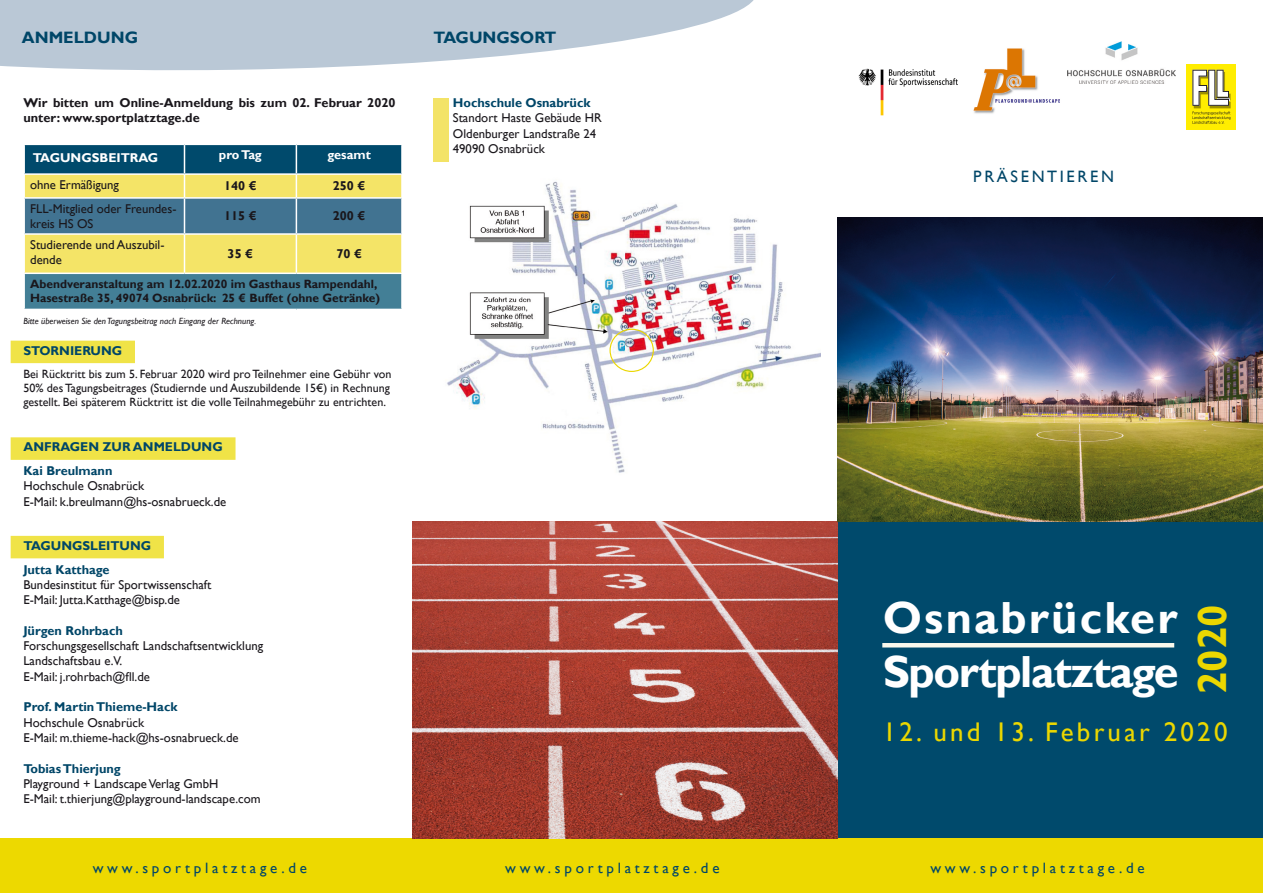
<style>
.page{position:relative;width:1263px;height:893px;background:#fff}
.page>*{position:absolute;margin:0;border:0;box-sizing:border-box;transform-origin:0 0}
.t1{font:700 45px/54px "Gill Sans";letter-spacing:-.03em;color:#fff}
.t2{font:700 40.5px "Gill Sans";color:#ebd700}
.t3{font:27px "Gill Sans";letter-spacing:.12em;color:#ebd700}
.t4{font:700 16.5px "Gill Sans";color:#004668}
.t5{font:16.5px "Gill Sans";letter-spacing:.16em;color:#004668}
.t6{font:15px "Gill Sans";letter-spacing:.25em;color:#004668}
.t7{font:12.75px/15.3px "Gill Sans";color:#1a171c}
.t8{font:700 12.75px/23.9px "Gill Sans";color:#004668}
.t9{font:700 12.75px/15.3px "Gill Sans";color:#1a171c}
.t10{font:700 12.75px "Gill Sans";color:#fff}
.t11{font:12px/14.4px "Gill Sans";color:#1a171c}
.t12{font:700 12px/14.4px "Gill Sans";color:#1a171c}
.t13{font:italic 9px "Gill Sans";color:#1a171c}
</style>
<div class="page">
<div style="left:838px;top:522px;width:425px;height:330px;background:#004a6c"></div>
<svg style="left:0;top:0;width:754px;height:71px;fill:#bac8d6"></svg>
<div style="left:11px;top:341px;width:124px;height:22px;background:#f0e347"></div>
<div style="left:11px;top:437px;width:225px;height:23px;background:#f0e347"></div>
<div style="left:11px;top:536px;width:153px;height:22px;background:#f0e347"></div>
<div style="left:24px;top:273px;width:378px;height:36px;background:#437f96"></div>
<hr style="left:23px;top:274px;width:2px;height:35px;background:#fff">
<hr style="left:401px;top:274px;width:2px;height:35px;background:#fff">
<hr style="left:23px;top:273px;width:161px;height:1px;background:#fff">
<hr style="left:184px;top:273px;width:112px;height:1px;background:#fff">
<hr style="left:296px;top:273px;width:107px;height:1px;background:#fff">
<svg style="left:24px;top:144px;width:378px;height:129px;background:#8da378"></svg>
<hr style="left:401px;top:175px;width:2px;height:22px;background:#fff">
<hr style="left:23px;top:197px;width:161px;height:2px;background:#fff">
<hr style="left:23px;top:199px;width:2px;height:34px;background:#fff">
<hr style="left:184px;top:197px;width:112px;height:2px;background:#fff">
<hr style="left:184px;top:199px;width:1px;height:34px;background:#fff">
<hr style="left:296px;top:197px;width:107px;height:2px;background:#fff">
<hr style="left:296px;top:199px;width:1px;height:34px;background:#fff">
<hr style="left:401px;top:199px;width:2px;height:34px;background:#fff">
<hr style="left:23px;top:233px;width:161px;height:2px;background:#fff">
<hr style="left:184px;top:233px;width:112px;height:2px;background:#fff">
<hr style="left:296px;top:233px;width:107px;height:2px;background:#fff">
<img style="left:447px;top:181px;width:373px;height:292px">
<div style="left:0;top:838px;width:1263px;height:55px;background:#edd900"></div>
<hr style="left:882px;top:643px;width:292px;height:4px;background:#faf9ed">
<div style="left:609px;top:329px;width:45px;height:43px;border:1px solid #ebd700;border-radius:50%"></div>
<div style="left:433px;top:98px;width:16px;height:63px;background:#f3e367"></div>
<svg style="left:433px;top:161px;width:16px;height:1px"></svg>
<img style="left:412px;top:522px;width:426px;height:316px">
<img style="left:858px;top:68px;width:100px;height:48px">
<img style="left:838px;top:217px;width:425px;height:305px">
<img style="left:973px;top:48px;width:87px;height:66px">
<img style="left:1068px;top:41px;width:107px;height:42px">
<div style="left:1187px;top:64px;width:49px;height:66px;background:#ffed00"></div>
<svg style="left:1192px;top:70px;width:38px;height:54px"></svg>
<p class="t4" style="left:22px;top:28px;width:118px">ANMELDUNG</p>
<p class="t4" style="left:433px;top:28px;width:124px">TAGUNGSORT</p>
<p class="t9" style="left:23px;top:95px;width:374px">Wir bitten um Online-Anmeldung bis zum 02. Februar 2020 unter: www.sportplatztage.de</p>
<p class="t10" style="left:33px;top:150px;width:127px">TAGUNGSBEITRAG</p>
<p class="t10" style="left:219px;top:147px;width:44px">pro Tag</p>
<p class="t10" style="left:327px;top:147px;width:45px">gesamt</p>
<p class="t7" style="left:30px;top:177px;width:90px">ohne Ermäßigung</p>
<p class="t9" style="left:224px;top:179px;width:34px">140 €</p>
<p class="t9" style="left:333px;top:179px;width:34px">250 €</p>
<p class="t7" style="left:30px;top:201px;width:148px">FLL-Mitglied oder Freundes&shy;kreis HS OS</p>
<p class="t9" style="left:224px;top:209px;width:34px">115 €</p>
<p class="t9" style="left:333px;top:209px;width:34px">200 €</p>
<p class="t7" style="left:30px;top:237px;width:136px">Studierende und Auszubil&shy;dende</p>
<p class="t9" style="left:228px;top:246px;width:27px">35 €</p>
<p class="t9" style="left:336px;top:246px;width:27px">70 €</p>
<p class="t12" style="left:30px;top:277px;width:351px">Abendveranstaltung am 12.02.2020 im Gasthaus Rampendahl,<br>Hasestraße 35, 49074 Osnabrück: 25 € Buffet (ohne Getränke)</p>
<p class="t13" style="left:23px;top:316px;width:234px">Bitte überweisen Sie den Tagungsbeitrag nach Eingang der Rechnung.</p>
<p class="t8" style="left:23px;top:339px;width:100px">STORNIERUNG</p>
<p class="t11" style="left:23px;top:366px;width:370px">Bei Rücktritt bis zum 5. Februar 2020 wird pro Teilnehmer eine Gebühr von<br>50% des Tagungsbeitrages (Studiernde und Auszubildende 15€) in Rechnung gestellt. Bei späterem Rücktritt ist die volle Teilnahmegebühr zu entrichten.</p>
<p class="t8" style="left:23px;top:435px;width:201px">ANFRAGEN ZUR ANMELDUNG<br>Kai Breulmann</p>
<p class="t7" style="left:23px;top:479px;width:204px">Hochschule Osnabrück<br>E-Mail: k.breulmann@hs-osnabrueck.de</p>
<p class="t8" style="left:23px;top:534px;width:129px">TAGUNGSLEITUNG<br>Jutta Katthage</p>
<p class="t7" style="left:23px;top:577px;width:189px">Bundesinstitut für Sportwissenschaft<br>E-Mail: Jutta.Katthage@bisp.de</p>
<p class="t8" style="left:23px;top:619px;width:101px">Jürgen Rohrbach</p>
<p class="t7" style="left:23px;top:638px;width:241px">Forschungsgesellschaft Landschaftsentwicklung<br>Landschaftsbau e.V.<br>E-Mail: j.rohrbach@fll.de</p>
<p class="t8" style="left:23px;top:695px;width:156px">Prof. Martin Thieme-Hack</p>
<p class="t7" style="left:23px;top:715px;width:217px">Hochschule Osnabrück<br>E-Mail: m.thieme-hack@hs-osnabrueck.de</p>
<p class="t8" style="left:23px;top:757px;width:99px">Tobias Thierjung</p>
<p class="t7" style="left:23px;top:776px;width:239px">Playground + Landscape Verlag GmbH<br>E-Mail: t.thierjung@playground-landscape.com</p>
<p class="t8" style="left:453px;top:91px;width:139px">Hochschule Osnabrück</p>
<p class="t7" style="left:453px;top:111px;width:150px">Standort Haste Gebäude HR<br>Oldenburger Landstraße 24<br>49090 Osnabrück</p>
<p class="t5" style="left:973px;top:166px;width:142px">PRÄSENTIEREN</p>
<h1 class="t1" style="left:883px;top:592px;width:298px">Osnabrücker<br>Sportplatztage</h1>
<h3 class="t3" style="left:883px;top:716px;width:346px">12. und 13. Februar 2020</h3>
<h2 class="t2" style="left:1188px;top:694px;width:91px;rotate:-90deg">2020</h2>
<p class="t6" style="left:93px;top:860px;width:216px">www.sportplatztage.de</p>
<p class="t6" style="left:505px;top:860px;width:216px">www.sportplatztage.de</p>
<p class="t6" style="left:930px;top:860px;width:216px">www.sportplatztage.de</p>
</div>
